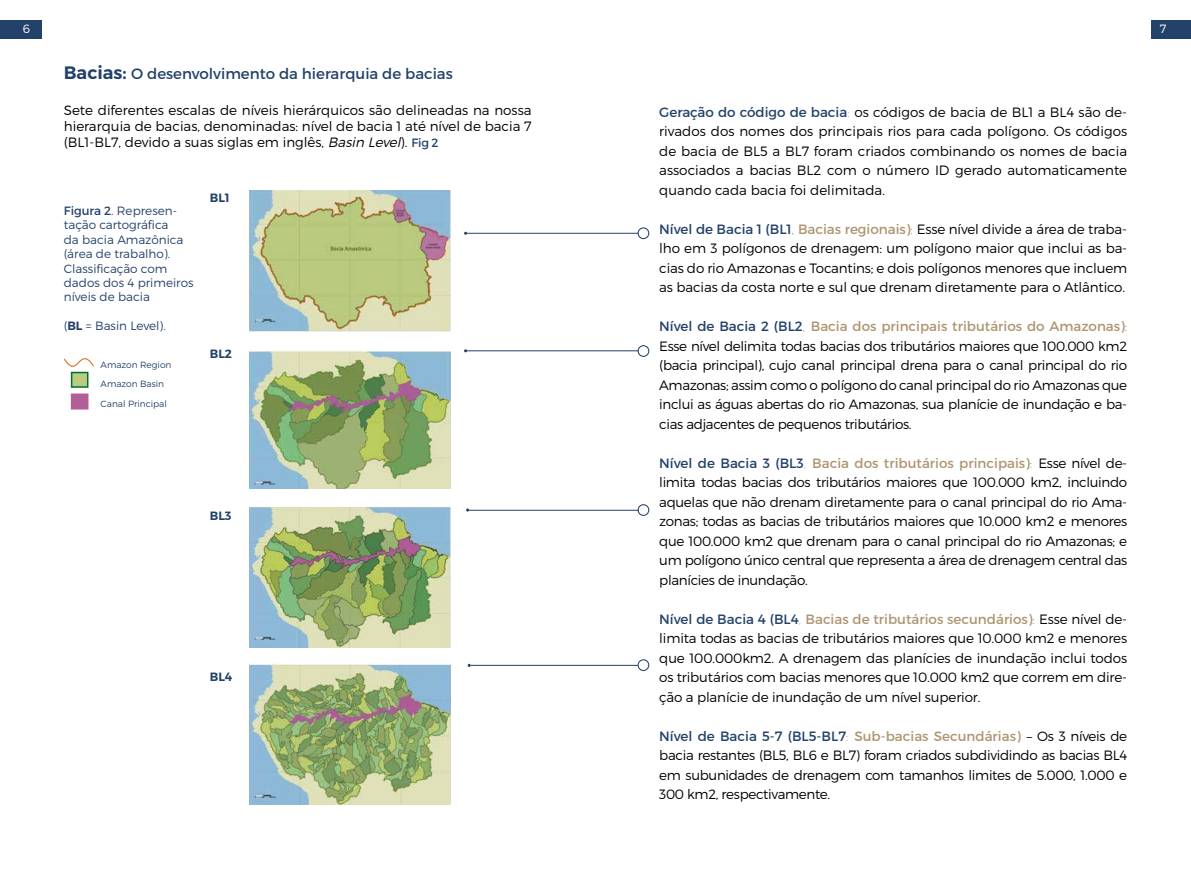
<style>
.page{position:relative;width:1191px;height:893px;background:#fff}
.page>*{position:absolute;margin:0;border:0;box-sizing:border-box;transform-origin:0 0}
.t1{font:15px "Montserrat";color:#23426a}
.t2{font:300 13.5px/19.5px "Montserrat";letter-spacing:-.01em;color:#000;text-align:justify}
.t3{font:300 12px/14.4px "Montserrat";color:#23426a}
.t4{font:600 12px "Montserrat";color:#23426a}
.t5{font:300 12px "Montserrat";color:#fff}
.t6{font:300 9px "Montserrat";color:#23426a}
.s1{font-weight:600;font-size:18px}
.s2{font-style:italic}
.s3{font-weight:400;font-size:12px;color:#23426a}
.s4{font-weight:400;color:#23426a}
.s5{font-weight:100;color:#23426a}
.s6{font-weight:100}
.s7{font-weight:400;color:#ae9570}
.s8{font-weight:400}
.s9{font-weight:600}
</style>
<div class="page">
<div style="left:0;top:20px;width:41px;height:18px;background:#23426a"></div>
<div style="left:1151px;top:20px;width:40px;height:18px;background:#23426a"></div>
<img style="left:249px;top:190px;width:201px;height:142px">
<img style="left:249px;top:351px;width:201px;height:137px">
<hr style="left:469px;top:510px;width:170px;height:1px;background:#23426a">
<hr style="left:470px;top:665px;width:168px;height:1px;background:#23426a">
<div style="left:637px;top:504px;width:12px;height:12px;border:1px solid #23426a;border-radius:50%"></div>
<div style="left:637px;top:659px;width:12px;height:12px;border:1px solid #23426a;border-radius:50%"></div>
<img style="left:249px;top:506px;width:201px;height:141px">
<img style="left:249px;top:664px;width:201px;height:141px">
<hr style="left:466px;top:233px;width:172px;height:1px;background:#23426a">
<div style="left:637px;top:227px;width:12px;height:12px;border:1px solid #23426a;border-radius:50%"></div>
<hr style="left:466px;top:351px;width:172px;height:1px;background:#23426a">
<div style="left:637px;top:345px;width:12px;height:12px;border:1px solid #23426a;border-radius:50%"></div>
<svg style="left:466px;top:508px;width:3px;height:4px"></svg>
<svg style="left:63px;top:358px;width:31px;height:9px"></svg>
<div style="left:71px;top:372px;width:17px;height:16px;background:#baca7e;border:2px solid #006e3c"></div>
<div style="left:71px;top:393px;width:17px;height:17px;background:#b35e96;border:2px solid #b35e96"></div>
<p class="t5" style="left:23px;top:21px;width:9px">6</p>
<p class="t5" style="left:1159px;top:21px;width:8px">7</p>
<p class="t1" style="left:64px;top:64px;width:390px"><span class="s1">Bacias:</span> O desenvolvimento da hierarquia de bacias</p>
<p class="t2" style="left:64px;top:102px;width:469px;line-height:16.2px">Sete diferentes escalas de níveis hierárquicos são delineadas na nossa hierarquia de bacias, denominadas: nível de bacia 1 até nível de bacia 7 (BL1-BL7, devido a suas siglas em inglês, <span class="s2">Basin Level</span>). <span class="s3">Fig 2</span></p>
<p class="t2" style="left:659px;top:102px;width:469px"><span class="s4">Geração do código de bacia</span><span class="s5">:</span> os códigos de bacia de BL1 a BL4 são de&shy;rivados dos nomes dos principais rios para cada polígono. Os códigos de bacia de BL5 a BL7 foram criados combinando os nomes de bacia associados a bacias BL2 com o número ID gerado automaticamente quando cada bacia foi delimitada.</p>
<p class="t2" style="left:659px;top:219px;width:469px"><span class="s4">Nível de Bacia 1 (BL1</span><span class="s6">,</span> <span class="s7">Bacias regionais)</span><span class="s6">:</span> Esse nível divide a área de traba&shy;lho em 3 polígonos de drenagem: um polígono maior que inclui as ba&shy;cias do rio Amazonas e Tocantins; e dois polígonos menores que incluem as bacias da costa norte e sul que drenam diretamente para o Atlântico.</p>
<p class="t2" style="left:659px;top:316px;width:469px"><span class="s4">Nível de Bacia 2 (BL2</span><span class="s5">,</span> <span class="s7">Bacia dos principais tributários do Amazonas)</span><span class="s6">:<br></span>Esse nível delimita todas bacias dos tributários maiores que 100.000 km2 (bacia principal), cujo canal principal drena para o canal principal do rio Amazonas; assim como o polígono do canal principal do rio Amazonas que inclui as águas abertas do rio Amazonas, sua planície de inundação e ba&shy;cias adjacentes de pequenos tributários.</p>
<p class="t2" style="left:659px;top:453px;width:469px"><span class="s4">Nível de Bacia 3 (BL3</span><span class="s5">,</span> <span class="s7">Bacia dos tributários principais)</span><span class="s6">:</span> Esse nível de&shy;limita todas bacias dos tributários maiores que 100.000 km2, incluindo aquelas que não drenam diretamente para o canal principal do rio Ama&shy;zonas; todas as bacias de tributários maiores que 10.000 km2 e menores que 100.000 km2 que drenam para o canal principal do rio Amazonas; e um polígono único central que representa a área de drenagem central das planícies de inundação.</p>
<p class="t2" style="left:659px;top:609px;width:469px"><span class="s4">Nível de Bacia 4 (BL4</span><span class="s5">,</span> <span class="s7">Bacias de tributários secundários)</span><span class="s6">:</span> Esse nível de&shy;limita todas as bacias de tributários maiores que 10.000 km2 e menores que 100.000km2. A drenagem das planícies de inundação inclui todos os tributários com bacias menores que 10.000 km2 que correm em dire&shy;ção a planície de inundação de um nível superior.</p>
<p class="t2" style="left:659px;top:726px;width:469px"><span class="s4">Nível de Bacia 5-7 (BL5-BL7</span><span class="s5">:</span> <span class="s7">Sub-bacias Secundárias)</span> – Os 3 níveis de bacia restantes (BL5, BL6 e BL7) foram criados subdividindo as bacias BL4 em subunidades de drenagem com tamanhos limites de 5.000, 1.000 e 300 km2, respectivamente.</p>
<p class="t4" style="left:210px;top:190px;width:22px">BL1</p>
<p class="t3" style="left:64px;top:203px;width:131px"><span class="s8">Figura 2</span>. Represen&shy;tação cartográfica<br>da bacia Amazônica (área de trabalho).<br>Classificação com dados dos 4 primeiros níveis de bacia</p>
<p class="t3" style="left:64px;top:318px;width:104px">(<span class="s9">BL</span> = Basin Level).</p>
<p class="t6" style="left:100px;top:359px;width:72px">Amazon Region</p>
<p class="t6" style="left:100px;top:378px;width:65px">Amazon Basin</p>
<p class="t6" style="left:100px;top:399px;width:68px">Canal Principal</p>
<p class="t4" style="left:210px;top:347px;width:24px">BL2</p>
<p class="t4" style="left:210px;top:508px;width:23px">BL3</p>
<p class="t4" style="left:210px;top:669px;width:24px">BL4</p>
</div>
